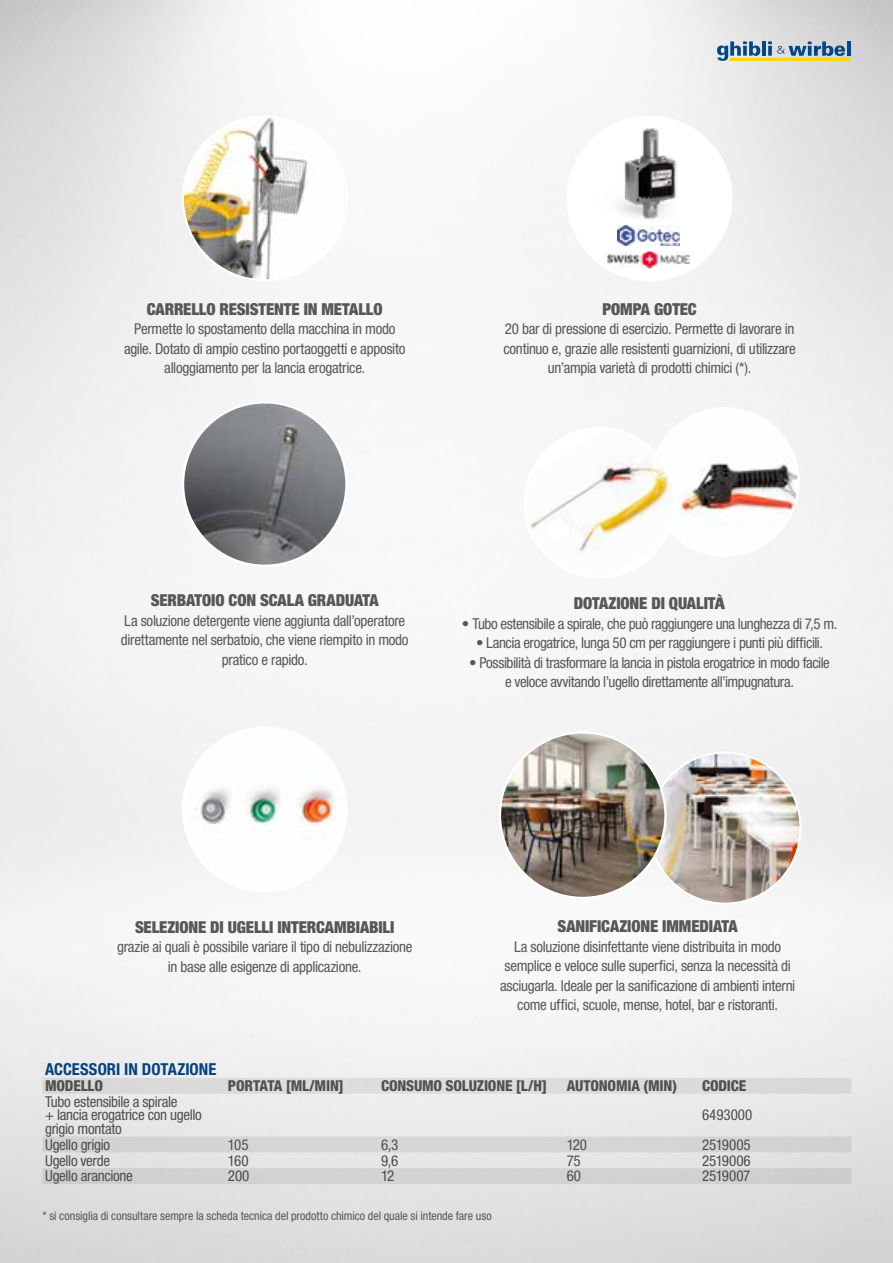
<style>
.page{position:relative;width:893px;height:1263px;background:#fff}
.page>*{position:absolute;margin:0;border:0;box-sizing:border-box;transform-origin:0 0}
._4-Testo_descrizione{font:900 condensed 16.5px "Helvetica Neue LT Std";letter-spacing:-.01em;color:#575756}
.t1{font:700 condensed 16.5px "Helvetica Neue LT Std";letter-spacing:.005em;color:#00478a}
._4-Testo_descrizione-2{font:condensed 15px/19.5px "Helvetica Neue LT Std";letter-spacing:-.02em;color:#575756;text-align:center}
.t2{font:800 condensed 15px "Helvetica Neue LT Std";letter-spacing:-.01em;color:#575756}
._4-Testo_descrizione-3{font:condensed 15px "Helvetica Neue LT Std";color:#575756}
._4-Testo_descrizione-4{font:condensed 12px "Helvetica Neue LT Std";color:#575756}
.s1{font-family:"Lilita One";font-weight:400;font-stretch:normal}
</style>
<div class="page">
<img style="left:0;top:0;width:893px;height:1263px">
<svg style="left:717px;top:41px;width:133px;height:20px;background:#97a9a3"></svg>
<svg style="left:43px;top:1094px;width:808px;height:90px;background:#e0e0e0"></svg>
<svg style="left:43px;top:1061px;width:808px;height:33px"></svg>
<img style="left:183px;top:402px;width:163px;height:164px;border-radius:82px">
<img style="left:183px;top:117px;width:161px;height:163px">
<img style="left:183px;top:728px;width:163px;height:163px;border-radius:82px">
<img style="left:651px;top:408px;width:147px;height:148px;border-radius:74px">
<img style="left:525px;top:428px;width:149px;height:149px">
<div style="left:548px;top:520px;width:22px;height:19px;background:#fff;border-radius:50%"></div>
<img style="left:649px;top:753px;width:151px;height:150px;border-radius:75px">
<img style="left:500px;top:732px;width:165px;height:166px;border-radius:83px">
<div style="left:568px;top:117px;width:163px;height:163px;background:#fff;border-radius:50%"></div>
<img style="left:577px;top:122px;width:145px;height:98px">
<img style="left:607px;top:251px;width:83px;height:18px">
<img style="left:617px;top:225px;width:63px;height:20px">
<p class="_4-Testo_descrizione" style="left:147px;top:299px;width:237px">CARRELLO RESISTENTE IN METALLO</p>
<p class="_4-Testo_descrizione-2" style="left:124px;top:319px;width:283px">Permette lo spostamento della macchina in modo agile. Dotato di ampio cestino portaoggetti e apposito alloggiamento per la lancia erogatrice.</p>
<p class="_4-Testo_descrizione" style="left:602px;top:299px;width:96px">POMPA GOTEC</p>
<p class="_4-Testo_descrizione-2" style="left:503px;top:319px;width:294px">20 bar di pressione di esercizio. Permette di lavorare in continuo e, grazie alle resistenti guarnizioni, di utilizzare un’ampia varietà di prodotti chimici (*).</p>
<p class="_4-Testo_descrizione" style="left:151px;top:590px;width:229px">SERBATOIO CON SCALA GRADUATA</p>
<p class="_4-Testo_descrizione-2" style="left:121px;top:611px;width:289px">La soluzione detergente viene aggiunta dall’operatore direttamente nel serbatoio, che viene riempito in modo pratico e rapido.</p>
<p class="_4-Testo_descrizione" style="left:574px;top:593px;width:153px">DOTAZIONE DI QUALIT<span class="s1">À</span></p>
<p class="_4-Testo_descrizione-2" style="left:462px;top:614px;width:377px">• Tubo estensibile a spirale, che può raggiungere una lunghezza di 7,5 m.</p>
<p class="_4-Testo_descrizione-2" style="left:476px;top:633px;width:348px">• Lancia erogatrice, lunga 50 cm per raggiungere i punti più difficili.</p>
<p class="_4-Testo_descrizione-2" style="left:469px;top:653px;width:362px">• Possibilità di trasformare la lancia in pistola erogatrice in modo facile</p>
<p class="_4-Testo_descrizione-2" style="left:505px;top:672px;width:290px">e veloce avvitando l’ugello direttamente all’impugnatura.</p>
<p class="_4-Testo_descrizione" style="left:135px;top:917px;width:261px">SELEZIONE DI UGELLI INTERCAMBIABILI</p>
<p class="_4-Testo_descrizione-2" style="left:117px;top:937px;width:297px">grazie ai quali è possibile variare il tipo di nebulizzazione in base alle esigenze di applicazione.</p>
<p class="_4-Testo_descrizione" style="left:558px;top:916px;width:182px">SANIFICAZIONE IMMEDIATA</p>
<p class="_4-Testo_descrizione-2" style="left:500px;top:937px;width:297px">La soluzione disinfettante viene distribuita in modo semplice e veloce sulle superfici, senza la necessità di asciugarla. Ideale per la sanificazione di ambienti interni come uffici, scuole, mense, hotel, bar e ristoranti.</p>
<p class="t1" style="left:45px;top:1059px;width:173px">ACCESSORI IN DOTAZIONE</p>
<p class="t2" style="left:45px;top:1076px;width:60px">MODELLO</p>
<p class="t2" style="left:228px;top:1076px;width:117px">PORTATA [ML/MIN]</p>
<p class="t2" style="left:381px;top:1076px;width:168px">CONSUMO SOLUZIONE [L/H]</p>
<p class="t2" style="left:567px;top:1076px;width:112px">AUTONOMIA (MIN)</p>
<p class="t2" style="left:702px;top:1076px;width:46px">CODICE</p>
<p class="_4-Testo_descrizione-2" style="left:45px;top:1095px;width:158px;line-height:13.5px;text-align:left">Tubo estensibile a spirale<br>+ lancia erogatrice con ugello grigio montato</p>
<p class="_4-Testo_descrizione-3" style="left:702px;top:1106px;width:52px">6493000</p>
<p class="_4-Testo_descrizione-2" style="left:45px;top:1134px;width:67px">Ugello grigio</p>
<p class="_4-Testo_descrizione-2" style="left:228px;top:1134px;width:22px">105</p>
<p class="_4-Testo_descrizione-2" style="left:381px;top:1134px;width:19px">6,3</p>
<p class="_4-Testo_descrizione-2" style="left:567px;top:1134px;width:22px">120</p>
<p class="_4-Testo_descrizione-2" style="left:702px;top:1134px;width:50px">2519005</p>
<p class="_4-Testo_descrizione-2" style="left:45px;top:1150px;width:67px">Ugello verde</p>
<p class="_4-Testo_descrizione-2" style="left:228px;top:1150px;width:22px">160</p>
<p class="_4-Testo_descrizione-2" style="left:381px;top:1150px;width:19px">9,6</p>
<p class="_4-Testo_descrizione-2" style="left:567px;top:1150px;width:16px">75</p>
<p class="_4-Testo_descrizione-2" style="left:702px;top:1150px;width:50px">2519006</p>
<p class="_4-Testo_descrizione-2" style="left:45px;top:1166px;width:89px">Ugello arancione</p>
<p class="_4-Testo_descrizione-2" style="left:228px;top:1166px;width:23px">200</p>
<p class="_4-Testo_descrizione-2" style="left:381px;top:1166px;width:15px">12</p>
<p class="_4-Testo_descrizione-2" style="left:567px;top:1166px;width:16px">60</p>
<p class="_4-Testo_descrizione-2" style="left:702px;top:1166px;width:50px">2519007</p>
<p class="_4-Testo_descrizione-4" style="left:43px;top:1209px;width:451px">* si consiglia di consultare sempre la scheda tecnica del prodotto chimico del quale si intende fare uso</p>
</div>
